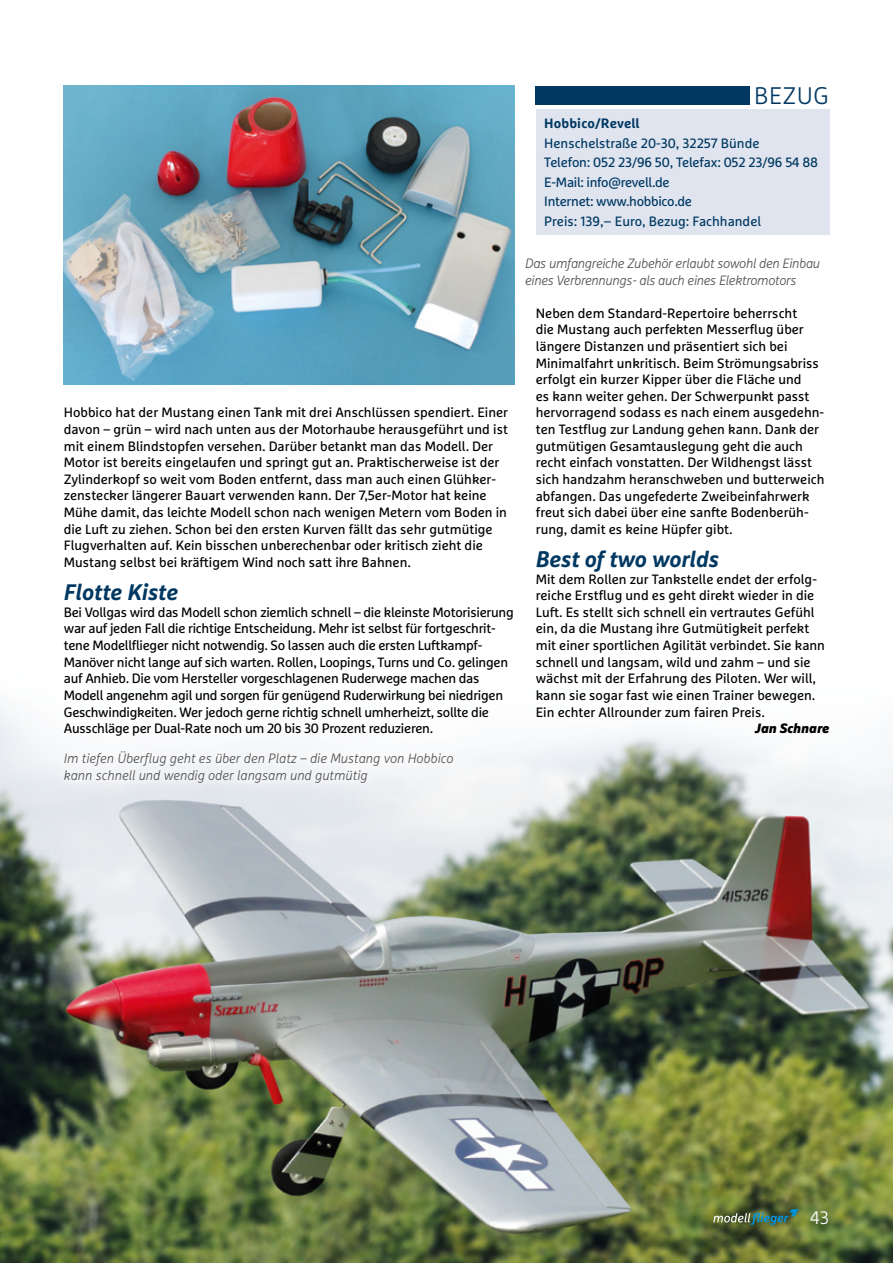
<style>
.page{position:relative;width:893px;height:1263px;background:#fff}
.page>*{position:absolute;margin:0;border:0;box-sizing:border-box;transform-origin:0 0}
.t1{font:300 24px "Marselis OT";letter-spacing:.02em;color:#003862}
.t2{font:italic 700 22.5px "Marselis OT";color:#003862}
.t3{font:300 18px "Marselis OT";color:#fff}
.t4{font:13.5px/16.6px "Marselis OT";color:#000}
.t5{font:13.5px/16.6px "Marselis OT";letter-spacing:-.02em;color:#000}
.t6{font:italic 300 13.5px/16.5px "Marselis OT";letter-spacing:-.01em;color:#565655}
.t7{font:13.5px/19.6px "Marselis OT";letter-spacing:-.01em;color:#003862}
.t8{font:italic 900 13.5px "Marselis OT";color:#000}
.s1{font-weight:700}
</style>
<div class="page">
<img style="left:0;top:707px;width:893px;height:556px">
<div style="left:527px;top:298px;width:311px;height:445px;background:#fff"></div>
<svg style="left:713px;top:1209px;width:85px;height:16px"></svg>
<div style="left:55px;top:398px;width:467px;height:347px;background:#fff"></div>
<div style="left:536px;top:109px;width:293px;height:126px;background:#dfe4ee"></div>
<div style="left:536px;top:87px;width:214px;height:18px;background:#003862"></div>
<img style="left:64px;top:86px;width:450px;height:298px">
<div style="left:55px;top:742px;width:407px;height:49px;background:#fff;opacity:.75"></div>
<p class="t4" style="left:64px;top:404px;width:446px">Hobbico hat der Mustang einen Tank mit drei Anschlüssen spendiert. Einer davon – grün – wird nach unten aus der Motorhaube herausgeführt und ist mit einem Blindstopfen versehen. Darüber betankt man das Modell. Der Motor ist bereits eingelaufen und springt gut an. Praktischerweise ist der Zylinderkopf so weit vom Boden entfernt, dass man auch einen Glühker&shy;zenstecker längerer Bauart verwenden kann. Der 7,5er-Motor hat keine Mühe damit, das leichte Modell schon nach wenigen Metern vom Boden in die Luft zu ziehen. Schon bei den ersten Kurven fällt das sehr gutmütige Flugverhalten auf. Kein bisschen unberechenbar oder kritisch zieht die Mustang selbst bei kräftigem Wind noch satt ihre Bahnen.</p>
<p class="t2" style="left:64px;top:578px;width:116px">Flotte Kiste</p>
<p class="t5" style="left:64px;top:603px;width:451px">Bei Vollgas wird das Modell schon ziemlich schnell – die kleinste Motorisierung war auf jeden Fall die richtige Entscheidung. Mehr ist selbst für fortgeschrit&shy;tene Modellflieger nicht notwendig. So lassen auch die ersten Luftkampf-Manöver nicht lange auf sich warten. Rollen, Loopings, Turns und Co. gelingen auf Anhieb. Die vom Hersteller vorgeschlagenen Ruderwege machen das Modell angenehm agil und sorgen für genügend Ruderwirkung bei niedrigen Geschwindigkeiten. Wer jedoch gerne richtig schnell umherheizt, sollte die Ausschläge per Dual-Rate noch um 20 bis 30 Prozent reduzieren.</p>
<p class="t6" style="left:64px;top:750px;width:391px">Im tiefen Überflug geht es über den Platz – die Mustang von Hobbico kann schnell und wendig oder langsam und gutmütig</p>
<p class="t1" style="left:754px;top:81px;width:73px">BEZUG</p>
<p class="t7" style="left:544px;top:113px;width:275px"><span class="s1">Hobbico/Revell<br></span>Henschelstraße 20-30, 32257 Bünde<br>Telefon: 052 23/96 50, Telefax: 052 23/96 54 88<br>E-Mail: info@revell.de<br>I nternet: www.hobbico.de<br>Preis: 139,− Euro, Bezug: Fachhandel</p>
<p class="t6" style="left:525px;top:255px;width:296px">Das umfangreiche Zubehör erlaubt sowohl den Einbau eines Verbrennungs- als auch eines Elektromotors</p>
<p class="t4" style="left:536px;top:304px;width:290px">Neben dem Standard-Repertoire beherrscht<br>die Mustang auch perfekten Messerflug über längere Distanzen und präsentiert sich bei Minimalfahrt unkritisch. Beim Strömungsabriss erfolgt ein kurzer Kipper über die Fläche und<br>es kann weiter gehen. Der Schwerpunkt passt hervorragend sodass es nach einem ausgedehn&shy;ten Testflug zur Landung gehen kann. Dank der gutmütigen Gesamtauslegung geht die auch recht einfach vonstatten. Der Wildhengst lässt sich handzahm heranschweben und butterweich abfangen. Das ungefederte Zweibeinfahrwerk freut sich dabei über eine sanfte Bodenberüh&shy;rung, damit es keine Hüpfer gibt.</p>
<p class="t2" style="left:536px;top:545px;width:185px">Best of two worlds</p>
<p class="t4" style="left:536px;top:570px;width:283px">Mit dem Rollen zur Tankstelle endet der erfolg-</p>
<p class="t4" style="left:536px;top:587px;width:280px">reiche Erstflug und es geht direkt wieder in die</p>
<p class="t4" style="left:536px;top:603px;width:280px">Luft. Es stellt sich schnell ein vertrautes Gefühl</p>
<p class="t4" style="left:536px;top:620px;width:275px">ein, da die Mustang ihre Gutmütigkeit perfekt</p>
<p class="t4" style="left:536px;top:637px;width:291px">mit einer sportlichen Agilität verbindet. Sie kann</p>
<p class="t4" style="left:536px;top:653px;width:276px">schnell und langsam, wild und zahm – und sie</p>
<p class="t4" style="left:536px;top:670px;width:282px">wächst mit der Erfahrung des Piloten. Wer will,</p>
<p class="t4" style="left:536px;top:687px;width:281px">kann sie sogar fast wie einen Trainer bewegen.</p>
<p class="t4" style="left:536px;top:703px;width:231px">Ein echter Allrounder zum fairen Preis.</p>
<p class="t8" style="left:755px;top:720px;width:76px">Jan Schnare</p>
<p class="t3" style="left:810px;top:1207px;width:20px">43</p>
</div>
